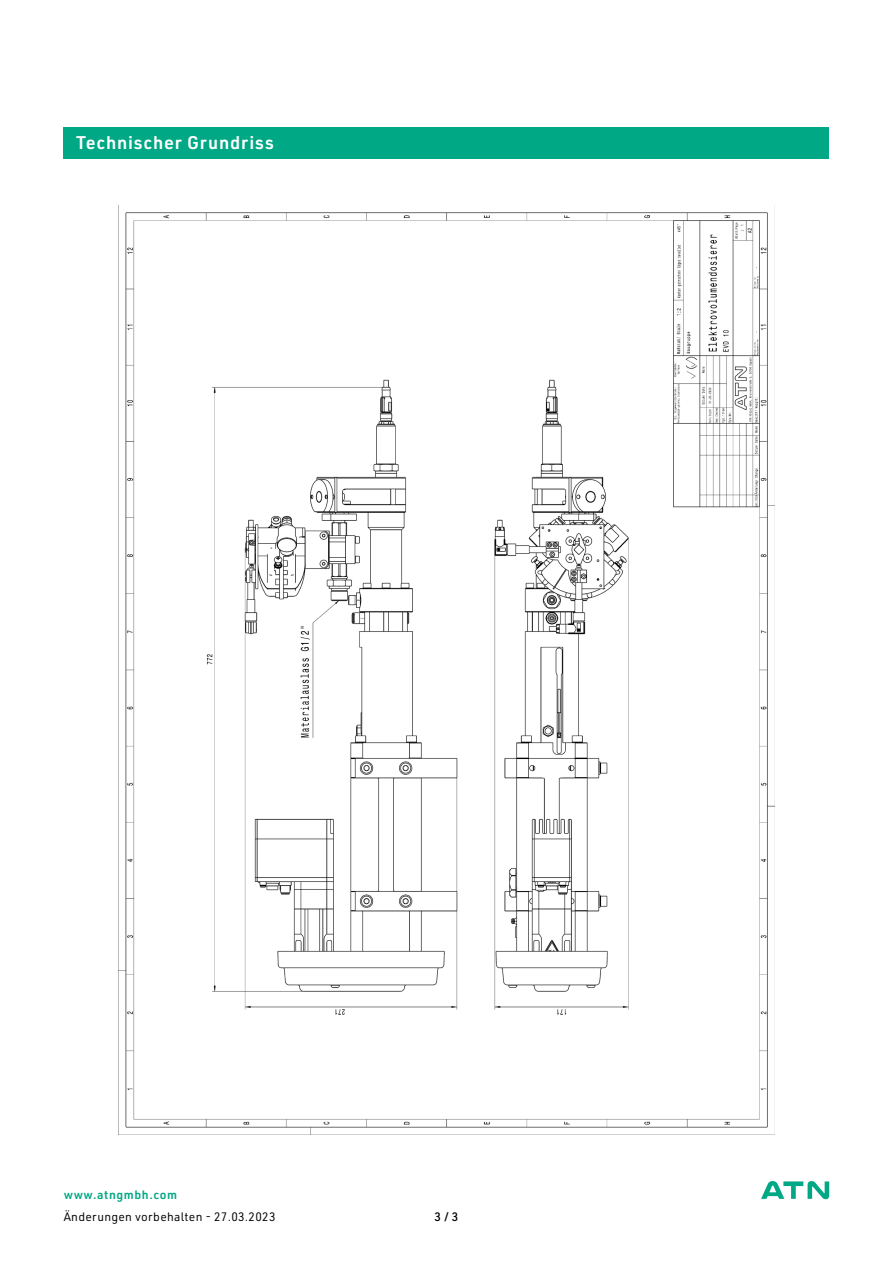
<style>
.page{position:relative;width:893px;height:1263px;background:#fff}
.page>*{position:absolute;margin:0;border:0;box-sizing:border-box;transform-origin:0 0}
.t1{font:600 18px "URWDIN";letter-spacing:.045em;color:#fff}
.t2{font:12px "URWDIN";letter-spacing:.025em;color:#000}
.Bildunterschrift{font:600 12px "URWDIN";letter-spacing:.05em;color:#00a885}
.t3{font:500 12px "URWDIN";color:#000}
</style>
<div class="page">
<img style="left:118px;top:205px;width:657px;height:929px">
<div style="left:63px;top:128px;width:766px;height:31px;background:#00a885"></div>
<svg style="left:761px;top:1181px;width:68px;height:18px"></svg>
<p class="t1" style="left:76px;top:130px;width:199px">Technischer Grundriss</p>
<p class="Bildunterschrift" style="left:64px;top:1187px;width:115px">www.atngmbh.com</p>
<p class="t2" style="left:64px;top:1208px;width:213px">Änderungen vorbehalten - 27.03.2023</p>
<p class="t3" style="left:435px;top:1208px;width:25px">3 / 3</p>
</div>
